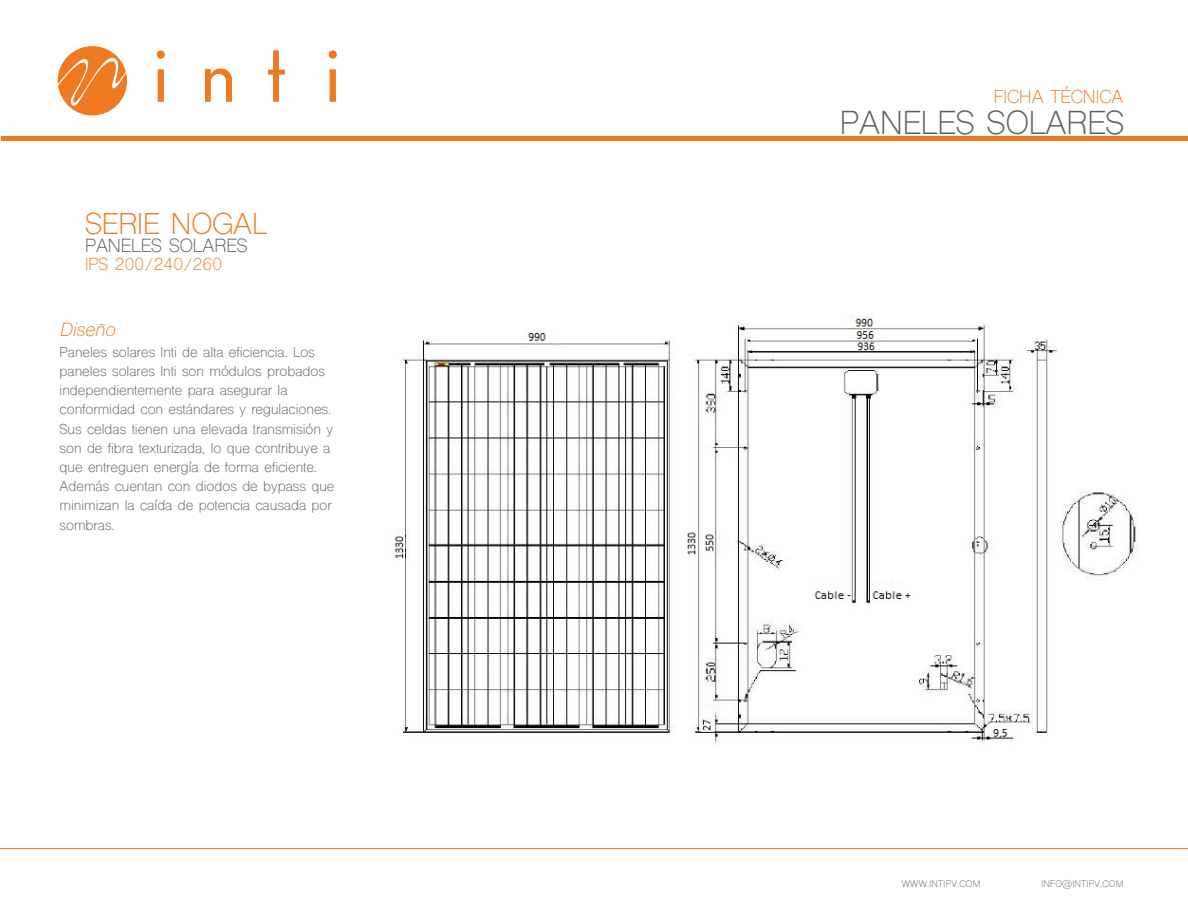
<style>
.page{position:relative;width:1188px;height:918px;background:#fff}
.page>*{position:absolute;margin:0;border:0;box-sizing:border-box;transform-origin:0 0}
.t1{font:31.5px "Shree Dev 0714";color:#5d6160}
.t2{font:28.5px "Shree Dev 0714";color:#f17b23}
.t3{font:18px "Shree Dev 0714";color:#5d6160}
.t4{font:italic 18px "Shree Dev 0714";color:#f17b23}
.t5{font:17.7px "Shree Dev 0714";color:#f17b23}
.t6{font:16.5px "Shree Dev 0714";color:#f17b23}
.t7{font:13.5px/19.2px "Shree Dev 0714";color:#5d6160}
.t8{font:9px "Shree Dev 0714";letter-spacing:.025em;color:#656568}
</style>
<div class="page">
<div style="left:1px;top:136px;width:1187px;height:5px;background:#f07a22"></div>
<hr style="left:0;top:848px;width:1188px;height:1px;background:#f17b23">
<svg style="left:157px;top:51px;width:8px;height:50px"></svg>
<svg style="left:205px;top:69px;width:27px;height:32px"></svg>
<svg style="left:268px;top:51px;width:17px;height:50px"></svg>
<svg style="left:329px;top:51px;width:8px;height:50px"></svg>
<svg style="left:58px;top:46px;width:69px;height:70px"></svg>
<img style="left:394px;top:316px;width:743px;height:430px">
<p class="t2" style="left:85px;top:206px;width:184px">SERIE NOGAL</p>
<p class="t3" style="left:85px;top:234px;width:164px">PANELES SOLARES</p>
<p class="t6" style="left:85px;top:254px;width:139px">IPS 200/240/260</p>
<p class="t4" style="left:60px;top:318px;width:57px">Diseño</p>
<p class="t7" style="left:60px;top:344px;width:276px">Paneles solares Inti de alta eficiencia. Los paneles solares Inti son módulos probados independientemente para asegurar la conformidad con estándares y regulaciones.<br>Sus celdas tienen una elevada transmisión y son de fibra texturizada, lo que contribuye a que entreguen energía de forma eficiente.<br>Además cuentan con diodos de bypass que minimizan la caída de potencia causada por sombras.</p>
<p class="t5" style="left:994px;top:86px;width:131px">FICHA TÉCNICA</p>
<p class="t1" style="left:840px;top:104px;width:286px">PANELES SOLARES</p>
<p class="t8" style="left:902px;top:878px;width:80px">WWW.INTIPV.COM</p>
<p class="t8" style="left:1042px;top:878px;width:83px">INFO@INTIPV.COM</p>
</div>
